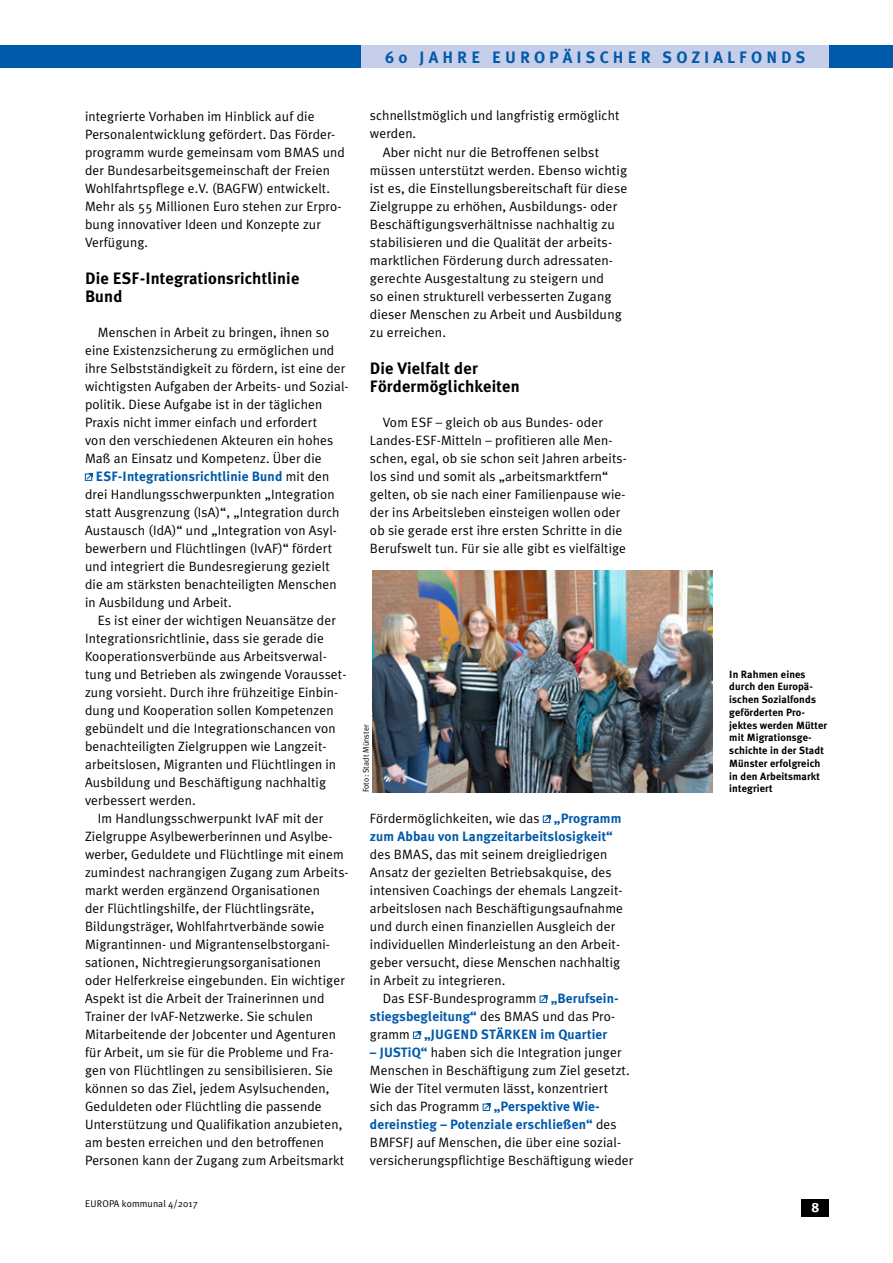
<style>
.page{position:relative;width:893px;height:1263px;background:#fff}
.page>*{position:absolute;margin:0;border:0;box-sizing:border-box;transform-origin:0 0}
.t1{font:700 16.5px/18px "Meta Plus";letter-spacing:.01em;color:#000}
.t2{font:700 16.5px "Meta Plus";letter-spacing:.25em;color:#005aaa}
.t3{font:13.5px/18px "Meta Plus Normal";letter-spacing:.01em;color:#000}
.t4{font:700 13.5px/18px "Meta Plus";letter-spacing:.01em;color:#005aaa}
.t5{font:700 13.5px "Meta Plus";color:#fff}
.t6{font:700 10.5px/12.8px "Meta Plus";letter-spacing:.01em;color:#000}
.t7{font:9.75px "Meta Plus Normal";letter-spacing:.01em;color:#000}
.t8{font:8.25px "Meta Plus Normal";letter-spacing:.01em;color:#000}
.s1{font-family:"Meta Plus Normal";font-weight:400;color:#000}
.s2{font-family:"Meta Plus";font-weight:700;color:#005aaa}
</style>
<div class="page">
<div style="left:0;top:46px;width:893px;height:22px;background:#005aaa"></div>
<div style="left:361px;top:46px;width:468px;height:22px;background:#c7cee9"></div>
<div style="left:85px;top:474px;width:7px;height:7px;border:1px solid #005aaa"></div>
<svg style="left:86px;top:472px;width:7px;height:8px"></svg>
<div style="left:543px;top:816px;width:7px;height:7px;border:1px solid #005aaa"></div>
<svg style="left:544px;top:814px;width:7px;height:8px"></svg>
<div style="left:540px;top:996px;width:7px;height:7px;border:1px solid #005aaa"></div>
<svg style="left:541px;top:995px;width:7px;height:7px"></svg>
<div style="left:413px;top:1032px;width:7px;height:7px;border:1px solid #005aaa"></div>
<svg style="left:414px;top:1031px;width:8px;height:7px"></svg>
<div style="left:483px;top:1104px;width:7px;height:7px;border:1px solid #005aaa"></div>
<svg style="left:484px;top:1103px;width:7px;height:7px"></svg>
<img style="left:372px;top:571px;width:340px;height:221px">
<div style="left:801px;top:1199px;width:28px;height:17px;background:#000"></div>
<p class="t2" style="left:385px;top:48px;width:422px">60 JAHRE EUROPÄISCHER SOZIALFONDS</p>
<p class="t3" style="left:85px;top:107px;width:261px">integrierte Vorhaben im Hinblick auf die Personalentwicklung gefördert. Das Förder&shy;programm wurde gemeinsam vom BMAS und der Bundesarbeitsgemeinschaft der Freien Wohlfahrtspflege e.V. (BAGFW) entwickelt.<br>Mehr als 55 Millionen Euro stehen zur Erpro&shy;bung innovativer Ideen und Konzepte zur Verfügung.</p>
<p class="t1" style="left:85px;top:269px;width:216px">Die ESF-Integrationsrichtlinie<br>Bund</p>
<p class="t3" style="left:85px;top:323px;width:264px;text-indent:13px">Menschen in Arbeit zu bringen, ihnen so eine Existenzsicherung zu ermöglichen und ihre Selbstständigkeit zu fördern, ist eine der wichtigsten Aufgaben der Arbeits- und Sozial&shy;politik. Diese Aufgabe ist in der täglichen Praxis nicht immer einfach und erfordert<br>von den verschiedenen Akteuren ein hohes Maß an Einsatz und Kompetenz. Über die</p>
<p class="t4" style="left:96px;top:467px;width:235px">ESF-Integrationsrichtlinie Bund <span class="s1">mit den</span></p>
<p class="t3" style="left:85px;top:485px;width:256px">drei Handlungsschwerpunkten „Integration statt Ausgrenzung (IsA)“, „Integration durch Austausch (IdA)“ und „Integration von Asyl&shy;bewerbern und Flüchtlingen (IvAF)“ fördert und integriert die Bundesregierung gezielt die am stärksten benachteiligten Menschen in Ausbildung und Arbeit.</p>
<p class="t3" style="left:98px;top:611px;width:240px">Es ist einer der wichtigen Neuansätze der</p>
<p class="t3" style="left:85px;top:629px;width:240px">Integrationsrichtlinie, dass sie gerade die</p>
<p class="t3" style="left:85px;top:647px;width:243px">Kooperationsverbünde aus Arbeitsverwal-</p>
<p class="t3" style="left:85px;top:665px;width:263px">tung und Betrieben als zwingende Vorausset-</p>
<p class="t3" style="left:85px;top:683px;width:255px">zung vorsieht. Durch ihre frühzeitige Einbin-</p>
<p class="t3" style="left:85px;top:701px;width:250px">dung und Kooperation sollen Kompetenzen</p>
<p class="t3" style="left:85px;top:719px;width:252px">gebündelt und die Integrationschancen von</p>
<p class="t3" style="left:85px;top:737px;width:243px">benachteiligten Zielgruppen wie Langzeit-</p>
<p class="t3" style="left:85px;top:755px;width:253px">arbeitslosen, Migranten und Flüchtlingen in</p>
<p class="t3" style="left:85px;top:773px;width:243px">Ausbildung und Beschäftigung nachhaltig</p>
<p class="t3" style="left:85px;top:791px;width:112px">verbessert werden.</p>
<p class="t3" style="left:98px;top:809px;width:227px">Im Handlungsschwerpunkt IvAF mit der</p>
<p class="t3" style="left:85px;top:827px;width:249px">Zielgruppe Asylbewerberinnen und Asylbe-</p>
<p class="t3" style="left:85px;top:845px;width:260px">werber, Geduldete und Flüchtlinge mit einem</p>
<p class="t3" style="left:85px;top:863px;width:265px">zumindest nachrangigen Zugang zum Arbeits-</p>
<p class="t3" style="left:85px;top:881px;width:236px">markt werden ergänzend Organisationen</p>
<p class="t3" style="left:85px;top:899px;width:231px">der Flüchtlingshilfe, der Flüchtlingsräte,</p>
<p class="t3" style="left:85px;top:917px;width:241px">Bildungsträger, Wohlfahrtverbände sowie</p>
<p class="t3" style="left:85px;top:935px;width:246px">Migrantinnen- und Migrantenselbstorgani-</p>
<p class="t3" style="left:85px;top:953px;width:238px">sationen, Nichtregierungsorganisationen</p>
<p class="t3" style="left:85px;top:971px;width:261px">oder Helferkreise eingebunden. Ein wichtiger</p>
<p class="t3" style="left:85px;top:989px;width:241px">Aspekt ist die Arbeit der Trainerinnen und</p>
<p class="t3" style="left:85px;top:1007px;width:230px">Trainer der IvAF-Netzwerke. Sie schulen</p>
<p class="t3" style="left:85px;top:1025px;width:252px">Mitarbeitende der Jobcenter und Agenturen</p>
<p class="t3" style="left:85px;top:1043px;width:250px">für Arbeit, um sie für die Probleme und Fra-</p>
<p class="t3" style="left:85px;top:1061px;width:250px">gen von Flüchtlingen zu sensibilisieren. Sie</p>
<p class="t3" style="left:85px;top:1079px;width:246px">können so das Ziel, jedem Asylsuchenden,</p>
<p class="t3" style="left:85px;top:1097px;width:238px">Geduldeten oder Flüchtling die passende</p>
<p class="t3" style="left:85px;top:1115px;width:259px">Unterstützung und Qualifikation anzubieten,</p>
<p class="t3" style="left:85px;top:1133px;width:240px">am besten erreichen und den betroffenen</p>
<p class="t3" style="left:85px;top:1151px;width:261px">Personen kann der Zugang zum Arbeitsmarkt</p>
<p class="t7" style="left:85px;top:1198px;width:114px">EUROPA kommunal 4/2017</p>
<p class="t3" style="left:370px;top:107px;width:251px">schnellstmöglich und langfristig ermöglicht</p>
<p class="t3" style="left:370px;top:125px;width:48px">werden.</p>
<p class="t3" style="left:383px;top:143px;width:218px">Aber nicht nur die Betroffenen selbst</p>
<p class="t3" style="left:370px;top:161px;width:259px">müssen unterstützt werden. Ebenso wichtig</p>
<p class="t3" style="left:370px;top:179px;width:259px">ist es, die Einstellungsbereitschaft für diese</p>
<p class="t3" style="left:370px;top:197px;width:249px">Zielgruppe zu erhöhen, Ausbildungs- oder</p>
<p class="t3" style="left:370px;top:215px;width:247px">Beschäftigungsverhältnisse nachhaltig zu</p>
<p class="t3" style="left:370px;top:233px;width:244px">stabilisieren und die Qualität der arbeits-</p>
<p class="t3" style="left:370px;top:251px;width:245px">marktlichen Förderung durch adressaten-</p>
<p class="t3" style="left:370px;top:269px;width:236px">gerechte Ausgestaltung zu steigern und</p>
<p class="t3" style="left:370px;top:287px;width:243px">so einen strukturell verbesserten Zugang</p>
<p class="t3" style="left:370px;top:305px;width:253px">dieser Menschen zu Arbeit und Ausbildung</p>
<p class="t3" style="left:370px;top:323px;width:78px">zu erreichen.</p>
<p class="t1" style="left:370px;top:359px;width:151px">Die Vielfalt der<br>Fördermöglichkeiten</p>
<p class="t3" style="left:370px;top:413px;width:258px;text-indent:13px">Vom ESF – gleich ob aus Bundes- oder Landes-ESF-Mitteln – profitieren alle Men&shy;schen, egal, ob sie schon seit Jahren arbeits&shy;los sind und somit als „arbeitsmarktfern“ gelten, ob sie nach einer Familienpause wie&shy;der ins Arbeitsleben einsteigen wollen oder ob sie gerade erst ihre ersten Schritte in die Berufswelt tun. Für sie alle gibt es vielfältige</p>
<p class="t8" style="left:361px;top:792px;width:70px;rotate:-90deg">Foto: Stadt Münster</p>
<p class="t3" style="left:370px;top:809px;width:253px">Fördermöglichkeiten, wie das <span class="s2">„Programm</span></p>
<p class="t4" style="left:370px;top:827px;width:244px">zum Abbau von Langzeitarbeitslosigkeit“</p>
<p class="t3" style="left:370px;top:845px;width:255px">des BMAS, das mit seinem dreigliedrigen Ansatz der gezielten Betriebsakquise, des intensiven Coachings der ehemals Langzeit&shy;arbeitslosen nach Beschäftigungsaufnahme und durch einen finanziellen Ausgleich der individuellen Minderleistung an den Arbeit&shy;geber versucht, diese Menschen nachhaltig in Arbeit zu integrieren.</p>
<p class="t3" style="left:383px;top:989px;width:238px">Das ESF-Bundesprogramm <span class="s2">„Berufsein-</span></p>
<p class="t4" style="left:370px;top:1007px;width:247px">stiegsbegleitung“ <span class="s1">des BMAS und das Pro&shy;gramm</span> „JUGEND STÄRKEN im Quartier</p>
<p class="t3" style="left:370px;top:1043px;width:261px"><span class="s2">– JUSTiQ“</span> haben sich die Integration junger<br>Menschen in Beschäftigung zum Ziel gesetzt.<br>Wie der Titel vermuten lässt, konzentriert</p>
<p class="t4" style="left:370px;top:1097px;width:248px"><span class="s1">sich das Programm</span> „Perspektive Wie&shy;dereinstieg – Potenziale erschließen“ <span class="s1">des</span></p>
<p class="t3" style="left:370px;top:1133px;width:265px">BMFSFJ auf Menschen, die über eine sozial&shy;versicherungspflichtige Beschäftigung wieder</p>
<p class="t6" style="left:729px;top:668px;width:99px">In Rahmen eines durch den Europä&shy;ischen Sozialfonds geförderten Pro&shy;jektes werden Mütter mit Migrationsge&shy;schichte in der Stadt<br>Münster erfolgreich in den Arbeitsmarkt integriert</p>
<p class="t5" style="left:811px;top:1199px;width:10px">8</p>
</div>
